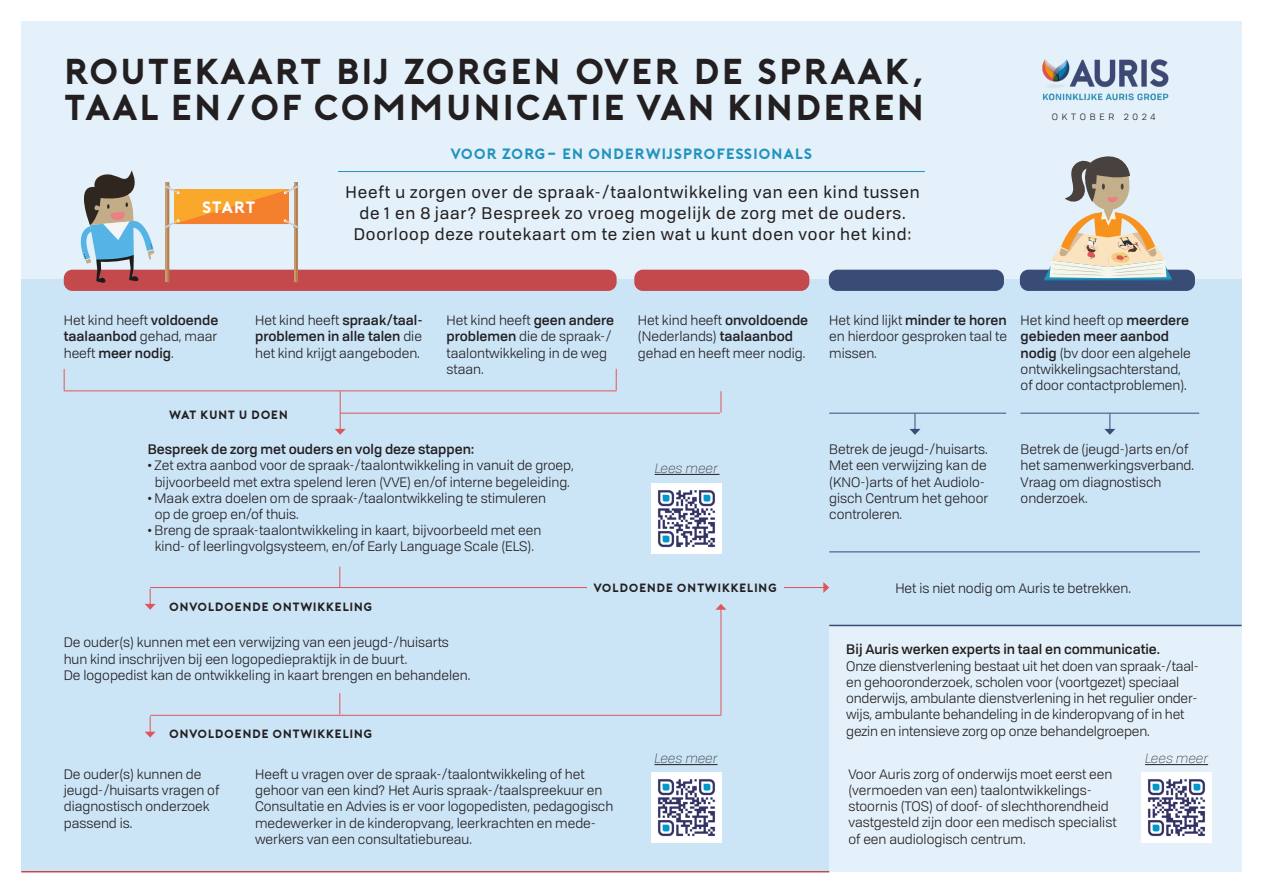
<style>
.page{position:relative;width:1263px;height:893px;background:#fff}
.page>*{position:absolute;margin:0;border:0;box-sizing:border-box;transform-origin:0 0}
.t1{font:700 36px "Porter";letter-spacing:.025em;color:#231f20}
.t2{font:16.5px "Tofino";letter-spacing:.05em;color:#231f20}
.t3{font:700 16.5px "Porter";letter-spacing:-.005em;color:#fff}
.t4{font:700 15px "Porter";letter-spacing:.025em;color:#2293be}
.t5{font:13.5px/16.2px "Tofino";color:#231f20}
.t6{font:500 13.5px "Tofino";color:#231f20}
.t7{font:italic 300 13.5px "Tofino";color:#231f20}
.t8{font:700 12px "Porter";letter-spacing:.025em;color:#231f20}
.t9{font:9px "Tofino";letter-spacing:.43em;color:#231f20}
.s1{font-weight:500}
.s2{font-family:"DIN2014";font-weight:700}
</style>
<div class="page">
<div style="left:21px;top:278px;width:1221px;height:594px;background:#cbe4f6"></div>
<div style="left:829px;top:625px;width:413px;height:247px;background:#e4f1fa"></div>
<div style="left:21px;top:21px;width:1221px;height:258px;background:#e4f1fa"></div>
<hr style="left:654px;top:764px;width:63px;height:1px;background:#231f20">
<hr style="left:1145px;top:764px;width:63px;height:1px;background:#231f20">
<hr style="left:655px;top:474px;width:64px;height:1px;background:#231f20">
<hr style="left:338px;top:171px;width:587px;height:1px;background:#2293be">
<div style="left:64px;top:270px;width:553px;height:21px;background:#c4494c;border-radius:9px"></div>
<div style="left:829px;top:270px;width:175px;height:21px;background:#384c76;border-radius:9px"></div>
<div style="left:634px;top:270px;width:175px;height:21px;background:#c4494c;border-radius:9px"></div>
<div style="left:1020px;top:270px;width:175px;height:21px;background:#384c76;border-radius:9px"></div>
<hr style="left:340px;top:413px;width:380px;height:1px;background:#e05559">
<hr style="left:64px;top:390px;width:553px;height:1px;background:#e05559">
<hr style="left:150px;top:587px;width:674px;height:1px;background:#e05559">
<svg style="left:823px;top:582px;width:6px;height:11px"></svg>
<hr style="left:150px;top:715px;width:571px;height:1px;background:#e05559">
<hr style="left:829px;top:413px;width:177px;height:1px;background:#384c76">
<hr style="left:829px;top:551px;width:371px;height:1px;background:#384c76">
<hr style="left:829px;top:625px;width:413px;height:1px;background:#384c76">
<hr style="left:1020px;top:413px;width:179px;height:1px;background:#384c76">
<hr style="left:1044px;top:279px;width:128px;height:2px;background:#197699">
<svg style="left:1044px;top:156px;width:128px;height:124px"></svg>
<img style="left:651px;top:483px;width:70px;height:70px">
<img style="left:651px;top:773px;width:70px;height:70px">
<img style="left:1142px;top:773px;width:70px;height:70px">
<svg style="left:64px;top:369px;width:1px;height:21px"></svg>
<svg style="left:616px;top:369px;width:1px;height:21px"></svg>
<hr style="left:340px;top:391px;width:1px;height:39px;background:#e05559">
<svg style="left:335px;top:429px;width:11px;height:6px"></svg>
<svg style="left:909px;top:414px;width:11px;height:21px"></svg>
<svg style="left:1104px;top:414px;width:11px;height:21px"></svg>
<svg style="left:721px;top:391px;width:1px;height:21px"></svg>
<svg style="left:145px;top:588px;width:11px;height:22px"></svg>
<hr style="left:721px;top:609px;width:1px;height:106px;background:#e05559">
<svg style="left:715px;top:604px;width:11px;height:6px"></svg>
<svg style="left:145px;top:716px;width:11px;height:22px"></svg>
<svg style="left:339px;top:567px;width:1px;height:20px"></svg>
<svg style="left:339px;top:693px;width:1px;height:21px"></svg>
<img style="left:1042px;top:59px;width:127px;height:42px">
<svg style="left:73px;top:171px;width:83px;height:112px"></svg>
<svg style="left:165px;top:182px;width:134px;height:100px"></svg>
<div style="left:587px;top:583px;width:196px;height:18px;background:#cbe4f6"></div>
<hr style="left:21px;top:871px;width:808px;height:1px;background:#c4494c">
<p class="t1" style="left:64px;top:52px;width:863px">ROUTEKAART BIJ ZORGEN OVER DE SPRAAK,</p>
<p class="t1" style="left:64px;top:88px;width:863px">TAAL EN/OF COMMUNICATIE VAN KINDEREN</p>
<p class="t4" style="left:450px;top:145px;width:363px">VOOR ZORG- EN ONDERWIJSPROFESSIONALS</p>
<p class="t2" style="left:345px;top:180px;width:576px">Heeft u zorgen over de spraak-/taalontwikkeling van een kind tussen</p>
<p class="t2" style="left:359px;top:201px;width:548px">de 1 en 8 jaar? Bespreek zo vroeg mogelijk de zorg met de ouders.</p>
<p class="t2" style="left:354px;top:222px;width:559px">Doorloop deze routekaart om te zien wat u kunt doen voor het kind:</p>
<p class="t3" style="left:202px;top:198px;width:55px">START</p>
<p class="t9" style="left:1052px;top:110px;width:105px">OKTOBER 2024</p>
<p class="t5" style="left:64px;top:311px;width:156px;text-align:justify">Het kind heeft <span class="s1">voldoende taalaanbod</span> gehad, maar heeft <span class="s1">meer nodig</span>.</p>
<p class="t5" style="left:255px;top:311px;width:169px;text-align:justify">Het kind heeft <span class="s1">spraak/taal&shy;problemen in alle talen</span> die het kind krijgt aangeboden.</p>
<p class="t5" style="left:446px;top:311px;width:169px">Het kind heeft <span class="s1">geen andere problemen</span> die de spraak-/ taalontwikkeling in de weg staan.</p>
<p class="t5" style="left:638px;top:311px;width:172px">Het kind heeft <span class="s1">onvoldoende </span>(Nederlands) <span class="s1">taalaanbod </span>gehad en heeft meer nodig.</p>
<p class="t5" style="left:829px;top:311px;width:179px;text-align:justify">Het kind lijkt <span class="s1">minder te horen </span>en hierdoor gesproken taal te missen.</p>
<p class="t5" style="left:1021px;top:311px;width:172px">Het kind heeft op <span class="s1">meerdere gebieden meer aanbod nodig</span> (bv door een algehele ontwikkelingsachterstand,</p>
<p class="t5" style="left:1021px;top:376px;width:168px">of door contactproblemen).</p>
<p class="t8" style="left:169px;top:408px;width:121px">WAT KUNT U DOEN</p>
<p class="t6" style="left:148px;top:439px;width:328px">Bespreek de zorg met ouders en volg deze stappen:</p>
<p class="t5" style="left:148px;top:456px;width:427px;text-align:center"><span class="s2">•</span> Zet extra aanbod voor de spraak-/taalontwikkeling in vanuit de groep, bijvoorbeeld met extra spelend leren (VVE) en/of interne begeleiding.</p>
<p class="t5" style="left:155px;top:489px;width:393px;text-indent:-7px"><span class="s2">•</span> Maak extra doelen om de spraak-/taalontwikkeling te stimuleren op de groep en/of thuis.</p>
<p class="t5" style="left:148px;top:521px;width:395px;text-align:center"><span class="s2">•</span> Breng de spraak-taalontwikkeling in kaart, bijvoorbeeld met een kind- of leerlingvolgsysteem, en/of Early Language Scale (ELS).</p>
<p class="t8" style="left:169px;top:600px;width:205px">ONVOLDOENDE ONTWIKKELING</p>
<p class="t7" style="left:655px;top:458px;width:65px">Lees meer</p>
<p class="t8" style="left:594px;top:581px;width:185px">VOLDOENDE ONTWIKKELING</p>
<p class="t5" style="left:829px;top:440px;width:161px">Betrek de jeugd-/huisarts.<br>Met een verwijzing kan de (KNO-)arts of het Audiolo&shy;gisch Centrum het gehoor controleren.</p>
<p class="t5" style="left:1020px;top:440px;width:175px">Betrek de (jeugd-)arts en/of het samenwerkingsverband.</p>
<p class="t5" style="left:1020px;top:473px;width:142px">Vraag om diagnostisch onderzoek.</p>
<p class="t5" style="left:895px;top:579px;width:237px">Het is niet nodig om Auris te betrekken.</p>
<p class="t5" style="left:64px;top:634px;width:387px">De ouder(s) kunnen met een verwijzing van een jeugd-/huisarts</p>
<p class="t5" style="left:64px;top:650px;width:345px">hun kind inschrijven bij een logopediepraktijk in de buurt.</p>
<p class="t5" style="left:64px;top:666px;width:408px">De logopedist kan de ontwikkeling in kaart brengen en behandelen.</p>
<p class="t8" style="left:169px;top:728px;width:205px">ONVOLDOENDE ONTWIKKELING</p>
<p class="t5" style="left:64px;top:765px;width:157px">De ouder(s) kunnen de jeugd-/huisarts vragen of diagnostisch onderzoek passend is.</p>
<p class="t5" style="left:255px;top:765px;width:360px">Heeft u vragen over de spraak-/taalontwikkeling of het gehoor van een kind? Het Auris spraak-/taalspreekuur en Consultatie en Advies is er voor logopedisten, pedagogisch medewerker in de kinderopvang, leerkrachten en mede-</p>
<p class="t5" style="left:255px;top:830px;width:218px">werkers van een consultatiebureau.</p>
<p class="t6" style="left:846px;top:639px;width:315px">Bij Auris werken experts in taal en communicatie.</p>
<p class="t5" style="left:846px;top:657px;width:354px">Onze dienstverlening bestaat uit het doen van spraak-/taal-</p>
<p class="t5" style="left:846px;top:673px;width:335px">en gehooronderzoek, scholen voor (voortgezet) speciaal</p>
<p class="t5" style="left:846px;top:689px;width:353px">onderwijs, ambulante dienstverlening in het regulier onder-</p>
<p class="t5" style="left:846px;top:705px;width:340px">wijs, ambulante behandeling in de kinderopvang of in het</p>
<p class="t5" style="left:846px;top:722px;width:305px">gezin en intensieve zorg op onze behandelgroepen.</p>
<p class="t5" style="left:848px;top:765px;width:270px">Voor Auris zorg of onderwijs moet eerst een (vermoeden van een) taalontwikkelings&shy;stoornis (TOS) of doof- of slechthorendheid vastgesteld zijn door een medisch specialist of een audiologisch centrum.</p>
<p class="t7" style="left:654px;top:749px;width:65px">Lees meer</p>
<p class="t7" style="left:1145px;top:749px;width:65px">Lees meer</p>
</div>
